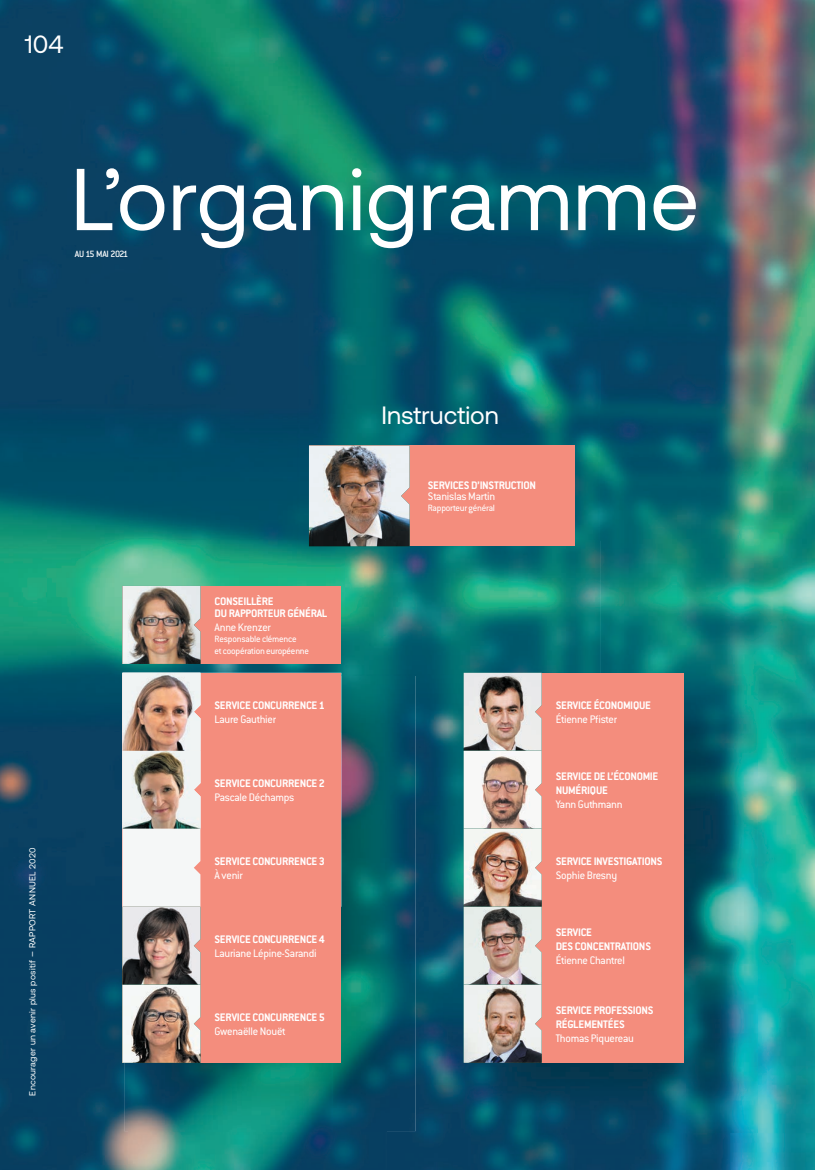
<style>
.page{position:relative;width:815px;height:1170px;background:#fff}
.page>*{position:absolute;margin:0;border:0;box-sizing:border-box;transform-origin:0 0}
.t1{font:87.5px "Aeonik";color:#fff}
.t2{font:25px "Aeonik";color:#fff}
.t3{font:700 12px/14.4px "Conduit ITC Pro";letter-spacing:-.02em;color:#fff}
.t4{font:12px "Conduit ITC Pro";letter-spacing:-.02em;color:#fff}
.t5{font:10px/11.2px "Conduit ITC Pro";letter-spacing:-.02em;color:#fff}
.t6{font:500 10px "Conduit ITC Pro";color:#fff}
.t7{font:8.75px "Aeonik";letter-spacing:.03em;color:#fff}
.s1{font-size:10px}
</style>
<div class="page">
<img style="left:0;top:0;width:600px;height:674px">
<img style="left:600px;top:0;width:215px;height:719px">
<img style="left:0;top:674px;width:128px;height:495px">
<img style="left:341px;top:674px;width:123px;height:45px">
<img style="left:386px;top:719px;width:86px;height:450px">
<img style="left:730px;top:719px;width:85px;height:450px">
<img style="left:128px;top:1130px;width:258px;height:39px">
<img style="left:472px;top:1132px;width:258px;height:37px">
<img style="left:333px;top:676px;width:83px;height:454px">
<img style="left:124px;top:1062px;width:41px;height:68px">
<img style="left:165px;top:1062px;width:168px;height:68px">
<div style="left:122px;top:586px;width:219px;height:78px;background:#f48d7d"></div>
<div style="left:309px;top:445px;width:266px;height:101px;background:#f48d7d"></div>
<div style="left:122px;top:672px;width:219px;height:78px;background:#f48d7d"></div>
<div style="left:122px;top:828px;width:219px;height:78px;background:#f48d7d"></div>
<div style="left:122px;top:906px;width:219px;height:78px;background:#f48d7d"></div>
<div style="left:122px;top:984px;width:219px;height:78px;background:#f48d7d"></div>
<div style="left:122px;top:750px;width:219px;height:78px;background:#f48d7d"></div>
<img style="left:122px;top:586px;width:78px;height:78px">
<img style="left:465px;top:676px;width:293px;height:456px">
<div style="left:464px;top:672px;width:219px;height:78px;background:#f48d7d"></div>
<div style="left:464px;top:828px;width:219px;height:78px;background:#f48d7d"></div>
<div style="left:464px;top:906px;width:219px;height:78px;background:#f48d7d"></div>
<div style="left:464px;top:984px;width:219px;height:78px;background:#f48d7d"></div>
<div style="left:464px;top:750px;width:219px;height:78px;background:#f48d7d"></div>
<img style="left:464px;top:672px;width:78px;height:390px">
<img style="left:122px;top:672px;width:78px;height:390px">
<img style="left:309px;top:445px;width:100px;height:101px">
<h2 class="t2" style="left:25px;top:30px;width:40px">104</h2>
<h1 class="t1" style="left:71px;top:151px;width:630px">L’organigramme</h1>
<p class="t6" style="left:75px;top:248px;width:55px">AU 15 MAI 2021</p>
<p class="t7" style="left:27px;top:1095px;width:250px;rotate:-90deg">Encourager un avenir plus positif <span class="s1">–</span> RAPPORT ANNUEL 2020</p>
<p class="t3" style="left:215px;top:594px;width:114px;line-height:12px">CONSEILLÈRE<br>DU RAPPORTEUR GÉNÉRAL</p>
<p class="t4" style="left:215px;top:620px;width:58px">Anne Krenzer</p>
<p class="t5" style="left:215px;top:633px;width:96px">Responsable clémence<br>et coopération européenne</p>
<p class="t3" style="left:215px;top:697px;width:112px">SERVICE CONCURRENCE 1</p>
<p class="t4" style="left:215px;top:712px;width:63px">Laure Gauthier</p>
<p class="t3" style="left:215px;top:775px;width:112px">SERVICE CONCURRENCE 2</p>
<p class="t4" style="left:215px;top:790px;width:81px">Pascale Déchamps</p>
<p class="t3" style="left:215px;top:853px;width:112px">SERVICE CONCURRENCE 3</p>
<p class="t4" style="left:215px;top:868px;width:30px">À venir</p>
<p class="t3" style="left:215px;top:931px;width:112px">SERVICE CONCURRENCE 4</p>
<p class="t4" style="left:215px;top:946px;width:104px">Lauriane Lépine-Sarandi</p>
<p class="t3" style="left:215px;top:1009px;width:112px">SERVICE CONCURRENCE 5</p>
<p class="t4" style="left:215px;top:1024px;width:72px">Gwenaëlle Nouët</p>
<h2 class="t2" style="left:382px;top:401px;width:119px">Instruction</h2>
<p class="t3" style="left:428px;top:478px;width:110px">SERVICES D’INSTRUCTION</p>
<p class="t4" style="left:428px;top:489px;width:69px">Stanislas Martin</p>
<p class="t5" style="left:428px;top:502px;width:69px">Rapporteur général</p>
<p class="t3" style="left:556px;top:697px;width:97px">SERVICE ÉCONOMIQUE</p>
<p class="t4" style="left:556px;top:712px;width:63px">Étienne Pfister</p>
<p class="t3" style="left:556px;top:768px;width:104px">SERVICE DE L’ÉCONOMIE<br>NUMÉRIQUE</p>
<p class="t4" style="left:556px;top:798px;width:68px">Yann Guthmann</p>
<p class="t3" style="left:556px;top:853px;width:108px">SERVICE INVESTIGATIONS</p>
<p class="t4" style="left:556px;top:868px;width:63px">Sophie Bresny</p>
<p class="t3" style="left:556px;top:924px;width:97px">SERVICE<br>DES CONCENTRATIONS</p>
<p class="t4" style="left:556px;top:953px;width:71px">Étienne Chantrel</p>
<p class="t3" style="left:556px;top:1002px;width:99px">SERVICE PROFESSIONS<br>RÉGLEMENTÉES</p>
<p class="t4" style="left:556px;top:1031px;width:80px">Thomas Piquereau</p>
</div>
